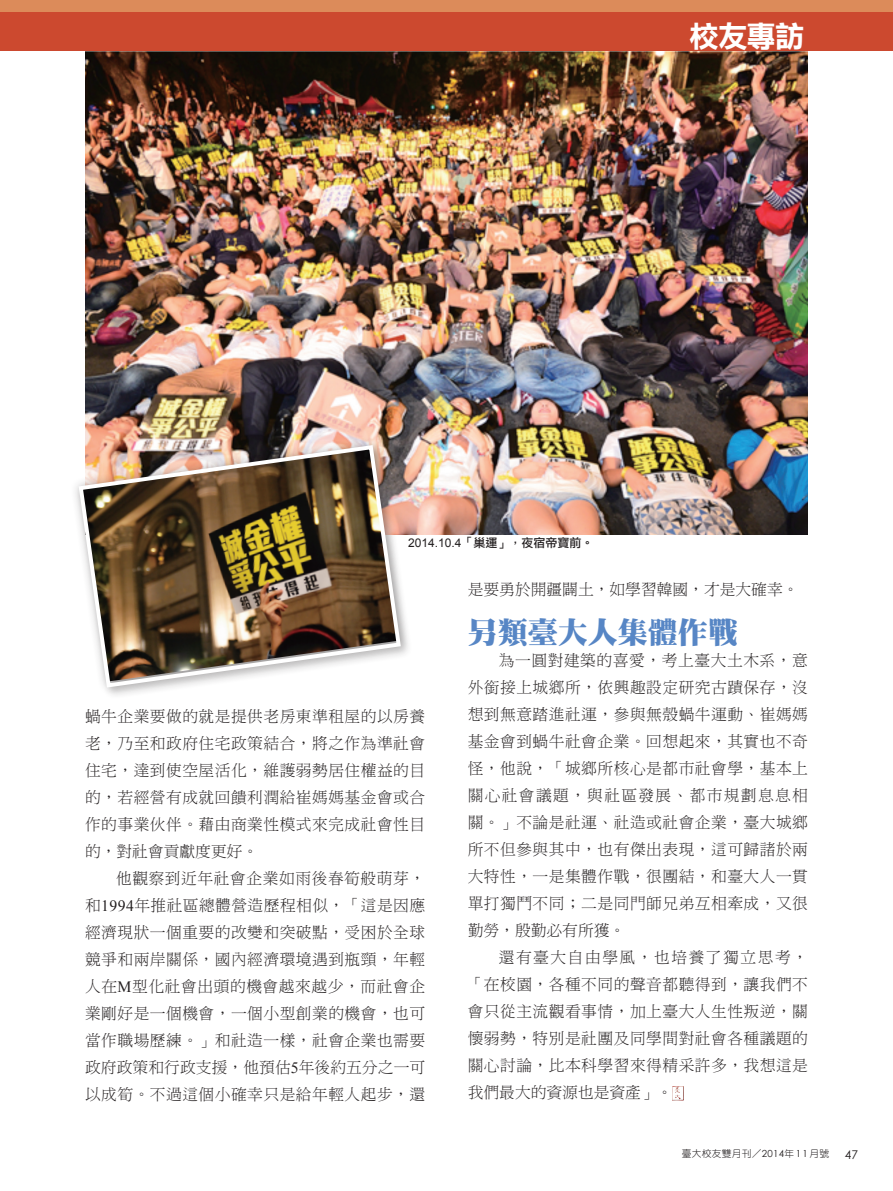
<style>
.page{position:relative;width:893px;height:1191px;background:#fff}
.page>*{position:absolute;margin:0;border:0;box-sizing:border-box;transform-origin:0 0}
.內文-中標{font:30px "DF Ming Std W12";color:#5786c5}
.t1{font:30px "DF Li Hei Std W7";color:#fff}
.內文10_5{font:15.75px/27px "DF Ming Std W3";letter-spacing:.03em;color:#231f20;text-align:justify}
.內文10_5-2{font:15.75px "DF Ming Std W3";color:#231f20}
.圖說{font:12px "DF Li Hei Std W5";color:#231f20}
.t2{font:12px "Century Gothic";color:#231f20}
.t3{font:9.75px "DF Yuan Std W3";letter-spacing:.025em;color:#231f20}
.s1{font-family:"Arial"}
.s2{font-family:"Times New Roman"}
.s3{font-family:"Century Gothic"}
</style>
<div class="page">
<div style="left:0;top:0;width:893px;height:51px;background:#cc492f"></div>
<div style="left:0;top:0;width:893px;height:12px;background:#dc8b5a"></div>
<img style="left:672px;top:1086px;width:12px;height:14px">
<img style="left:85px;top:51px;width:723px;height:483px">
<img style="left:75px;top:434px;width:337px;height:261px">
<img style="left:76px;top:443px;width:327px;height:246px">
<h1 class="t1" style="left:689px;top:20px;width:117px">校友專訪</h1>
<p class="圖說" style="left:408px;top:536px;width:187px"><span class="s1">2014.10.4</span>「巢運」，夜宿帝寶前。</p>
<p class="內文10_5" style="left:85px;top:702px;width:342px">蝸牛企業要做的就是提供老房東準租屋的以房養老，乃至和政府住宅政策結合，將之作為準社會住宅，達到使空屋活化，維護弱勢居住權益的目的，若經營有成就回饋利潤給崔媽媽基金會或合作的事業伙伴。藉由商業性模式來完成社會性目的，對社會貢獻度更好。</p>
<p class="內文10_5" style="left:85px;top:864px;width:342px;text-indent:31px">他觀察到近年社會企業如雨後春筍般萌芽，和<span class="s2">1994</span>年推社區總體營造歷程相似，「這是因應經濟現狀一個重要的改變和突破點，受困於全球競爭和兩岸關係，國內經濟環境遇到瓶頸，年輕人在<span class="s2">M</span>型化社會出頭的機會越來越少，而社會企業剛好是一個機會，一個小型創業的機會，也可當作職場歷練。」和社造一樣，社會企業也需要政府政策和行政支援，他預估<span class="s2">5</span>年後約五分之一可以成筍。不過這個小確幸只是給年輕人起步，還</p>
<p class="內文10_5-2" style="left:468px;top:580px;width:332px">是要勇於開疆闢土，如學習韓國，才是大確幸。</p>
<p class="內文-中標" style="left:468px;top:615px;width:271px">另類臺大人集體作戰</p>
<p class="內文10_5" style="left:468px;top:646px;width:342px;text-indent:31px">為一圓對建築的喜愛，考上臺大土木系，意外銜接上城鄉所，依興趣設定研究古蹟保存，沒想到無意踏進社運，參與無殼蝸牛運動、崔媽媽基金會到蝸牛社會企業。回想起來，其實也不奇怪，他說，「城鄉所核心是都市社會學，基本上關心社會議題，與社區發展、都市規劃息息相關。」不論是社運、社造或社會企業，臺大城鄉所不但參與其中，也有傑出表現，這可歸諸於兩大特性，一是集體作戰，很團結，和臺大人一貫單打獨鬥不同；二是同門師兄弟互相牽成，又很勤勞，殷勤必有所獲。</p>
<p class="內文10_5" style="left:468px;top:943px;width:342px;text-indent:31px">還有臺大自由學風，也培養了獨立思考，「在校園，各種不同的聲音都聽得到，讓我們不會只從主流觀看事情，加上臺大人生性叛逆，關懷弱勢，特別是社團及同學間對社會各種議題的關心討論，比本科學習來得精采許多，我想這是我們最大的資源也是資產」。</p>
<p class="t3" style="left:682px;top:1148px;width:149px">臺大校友雙月刊／<span class="s3">2014</span>年<span class="s3">11</span>月號</p>
<p class="t2" style="left:845px;top:1147px;width:15px">47</p>
</div>
